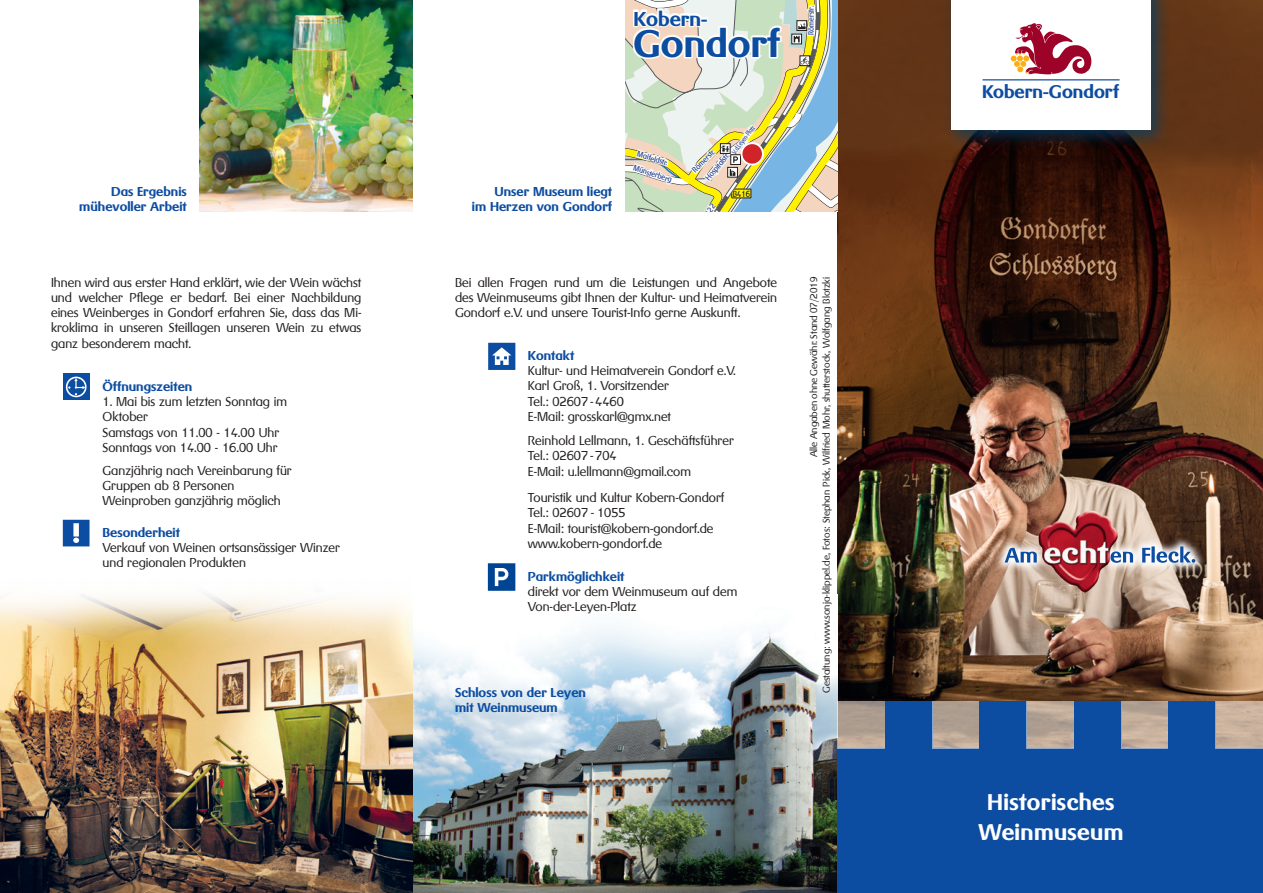
<style>
.page{position:relative;width:1263px;height:893px;background:#fff}
.page>*{position:absolute;margin:0;border:0;box-sizing:border-box;transform-origin:0 0}
.t1{font:500 37.8px "Gerstner Next";color:#0d4da1}
.t2{font:500 22.5px "Gerstner Next";letter-spacing:.015em;color:#fff}
.t3{font:500 19.95px "Gerstner Next";color:#0d4da1}
.t4{font:500 18px "Gerstner Next";color:#0d4da1}
.t5{font:300 12.75px/15.3px "Gerstner Next";color:#231f20;text-align:justify}
.t6{font:500 12.75px "Gerstner Next";color:#0d4da1}
.t7{font:300 9.75px "Gerstner Next";color:#231f20}
.t8{font:8.85px "Gerstner Next";color:#231f20;scale:.85 1}
.t9{font:8.1px "Gerstner Next";letter-spacing:.01em;color:#253f8e;scale:.85 1}
.t10{font:7.05px "Gerstner Next";color:#253f8e;scale:.7 1}
</style>
<div class="page">
<img style="left:838px;top:0;width:425px;height:701px">
<img style="left:412px;top:613px;width:426px;height:280px">
<svg style="left:63px;top:520px;width:27px;height:26px"></svg>
<svg style="left:488px;top:343px;width:27px;height:27px"></svg>
<div style="left:63px;top:374px;width:27px;height:26px;background:#0d4da1"></div>
<svg style="left:66px;top:377px;width:21px;height:20px"></svg>
<svg style="left:67px;top:378px;width:18px;height:18px"></svg>
<div style="left:943px;top:0;width:227px;height:150px;background:#00416b;opacity:.75"></div>
<div style="left:951px;top:0;width:199px;height:130px;background:#fff"></div>
<hr style="left:982px;top:79px;width:137px;height:1px;background:#0d4da1">
<svg style="left:1011px;top:23px;width:81px;height:51px"></svg>
<svg style="left:995px;top:536px;width:210px;height:37px;background:#af998a"></svg>
<svg style="left:1005px;top:546px;width:190px;height:17px"></svg>
<img style="left:1032px;top:506px;width:91px;height:97px">
<div style="left:838px;top:748px;width:425px;height:145px;background:#0d4da1"></div>
<svg style="left:838px;top:701px;width:47px;height:48px;background:#af9f92"></svg>
<div style="left:885px;top:701px;width:47px;height:48px;background:#0d4da1"></div>
<svg style="left:932px;top:701px;width:47px;height:48px;background:#b1a295"></svg>
<div style="left:979px;top:701px;width:48px;height:48px;background:#0d4da1"></div>
<svg style="left:1027px;top:701px;width:47px;height:48px;background:#b9a797"></svg>
<div style="left:1074px;top:701px;width:47px;height:48px;background:#0d4da1"></div>
<svg style="left:1121px;top:701px;width:47px;height:48px;background:#bdab9b"></svg>
<div style="left:1168px;top:701px;width:48px;height:48px;background:#0d4da1"></div>
<div style="left:1216px;top:701px;width:47px;height:48px;background:#cab29d"></div>
<img style="left:0;top:650px;width:412px;height:243px">
<svg style="left:488px;top:563px;width:27px;height:28px"></svg>
<img style="left:200px;top:0;width:212px;height:212px">
<svg style="left:625px;top:0;width:213px;height:213px;background:#d2dac0"></svg>
<div style="left:741px;top:143px;width:22px;height:22px;background:#d1232a;border-radius:50%"></div>
<div style="left:740px;top:142px;width:24px;height:24px;border:2px solid #fff;border-radius:50%"></div>
<img style="left:0;top:595px;width:412px;height:55px">
<p class="t6" style="left:111px;top:184px;width:77px">Das Ergebnis</p>
<p class="t6" style="left:79px;top:199px;width:109px">mühevoller Arbeit</p>
<p class="t5" style="left:51px;top:275px;width:312px">Ihnen wird aus erster Hand erklärt, wie der Wein wächst und welcher Pflege er bedarf. Bei einer Nachbildung eines Weinberges in Gondorf erfahren Sie, dass das Mi&shy;kroklima in unseren Steillagen unseren Wein zu etwas ganz besonderem macht.</p>
<p class="t6" style="left:103px;top:378px;width:91px">Öffnungszeiten</p>
<p class="t5" style="left:103px;top:394px;width:186px">1. Mai bis zum letzten Sonntag im</p>
<p class="t5" style="left:103px;top:409px;width:47px">Oktober</p>
<p class="t5" style="left:103px;top:425px;width:178px">Samstags von 11.00 - 14.00 Uhr</p>
<p class="t5" style="left:103px;top:440px;width:177px">Sonntags von 14.00 - 16.00 Uhr</p>
<p class="t5" style="left:103px;top:463px;width:191px">Ganzjährig nach Vereinbarung für<br>Gruppen ab 8 Personen</p>
<p class="t5" style="left:103px;top:493px;width:180px">Weinproben ganzjährig möglich</p>
<p class="t6" style="left:103px;top:524px;width:79px">Besonderheit</p>
<p class="t5" style="left:103px;top:540px;width:239px">Verkauf von Weinen ortsansässiger Winzer</p>
<p class="t5" style="left:103px;top:555px;width:145px">und regionalen Produkten</p>
<p class="t3" style="left:633px;top:6px;width:76px">Kobern-</p>
<p class="t1" style="left:633px;top:20px;width:148px">Gondorf</p>
<p class="t6" style="left:494px;top:184px;width:119px">Unser Museum liegt</p>
<p class="t6" style="left:472px;top:199px;width:142px">im Herzen von Gondorf</p>
<p class="t9" style="left:639px;top:149px;width:39px;rotate:17deg">Maifeldstr.</p>
<p class="t9" style="left:635px;top:163px;width:48px;rotate:18deg">Münsterberg</p>
<p class="t10" style="left:730px;top:151px;width:50px;rotate:-53deg">V.d.Leyen-Platz</p>
<p class="t9" style="left:690px;top:168px;width:36px;rotate:-45deg">Römerstr.</p>
<p class="t9" style="left:703px;top:176px;width:40px;rotate:-50deg">Hospitalstr.</p>
<p class="t9" style="left:701px;top:214px;width:19px;rotate:-56deg">L122</p>
<p class="t8" style="left:733px;top:188px;width:22px">B416</p>
<p class="t5" style="left:455px;top:275px;width:324px">Bei allen Fragen rund um die Leistungen und Angebote des Weinmuseums gibt Ihnen der Kultur- und Heimatverein Gondorf e.V. und unsere Tourist-Info gerne Auskunft.</p>
<p class="t6" style="left:528px;top:347px;width:48px">Kontakt</p>
<p class="t5" style="left:528px;top:363px;width:210px">Kultur- und Heimatverein Gondorf e.V.</p>
<p class="t5" style="left:528px;top:378px;width:143px">Karl Groß, 1. Vorsitzender</p>
<p class="t5" style="left:528px;top:394px;width:98px">Tel.: 02607-4460</p>
<p class="t5" style="left:528px;top:409px;width:145px">E-Mail: grosskarl@gmx.net</p>
<p class="t5" style="left:528px;top:433px;width:207px">Reinhold Lellmann, 1. Geschäftsführer</p>
<p class="t5" style="left:528px;top:448px;width:90px">Tel.: 02607-704</p>
<p class="t5" style="left:528px;top:464px;width:165px">E-Mail: u.lellmann@gmail.com</p>
<p class="t5" style="left:528px;top:490px;width:198px">Touristik und Kultur Kobern-Gondorf</p>
<p class="t5" style="left:528px;top:505px;width:99px">Tel.: 02607 - 1055</p>
<p class="t5" style="left:528px;top:521px;width:187px">E-Mail: tourist@kobern-gondorf.de</p>
<p class="t5" style="left:528px;top:536px;width:136px">www.kobern-gondorf.de</p>
<p class="t6" style="left:528px;top:568px;width:98px">Parkmöglichkeit</p>
<p class="t5" style="left:528px;top:584px;width:211px">direkt vor dem Weinmuseum auf dem</p>
<p class="t5" style="left:528px;top:599px;width:110px">Von-der-Leyen-Platz</p>
<p class="t6" style="left:455px;top:684px;width:132px">Schloss von der Leyen</p>
<p class="t6" style="left:455px;top:700px;width:104px">mit Weinmuseum</p>
<p class="t9" style="left:806px;top:35px;width:36px;rotate:-90deg">Römerstr.</p>
<p class="t7" style="left:808px;top:457px;width:182px;rotate:-90deg">Alle Angaben ohne Gewähr. Stand 07/2019</p>
<p class="t7" style="left:820px;top:693px;width:418px;rotate:-90deg">Gestaltung: www.sonja-klippel.de, Fotos: Stephan Pick, Wilfried Mohr, shutterstock, Wolfgang Blotzki</p>
<p class="t4" style="left:982px;top:80px;width:138px">Kobern-Gondorf</p>
<p class="t2" style="left:987px;top:788px;width:129px">Historisches</p>
<p class="t2" style="left:978px;top:818px;width:147px">Weinmuseum</p>
</div>
